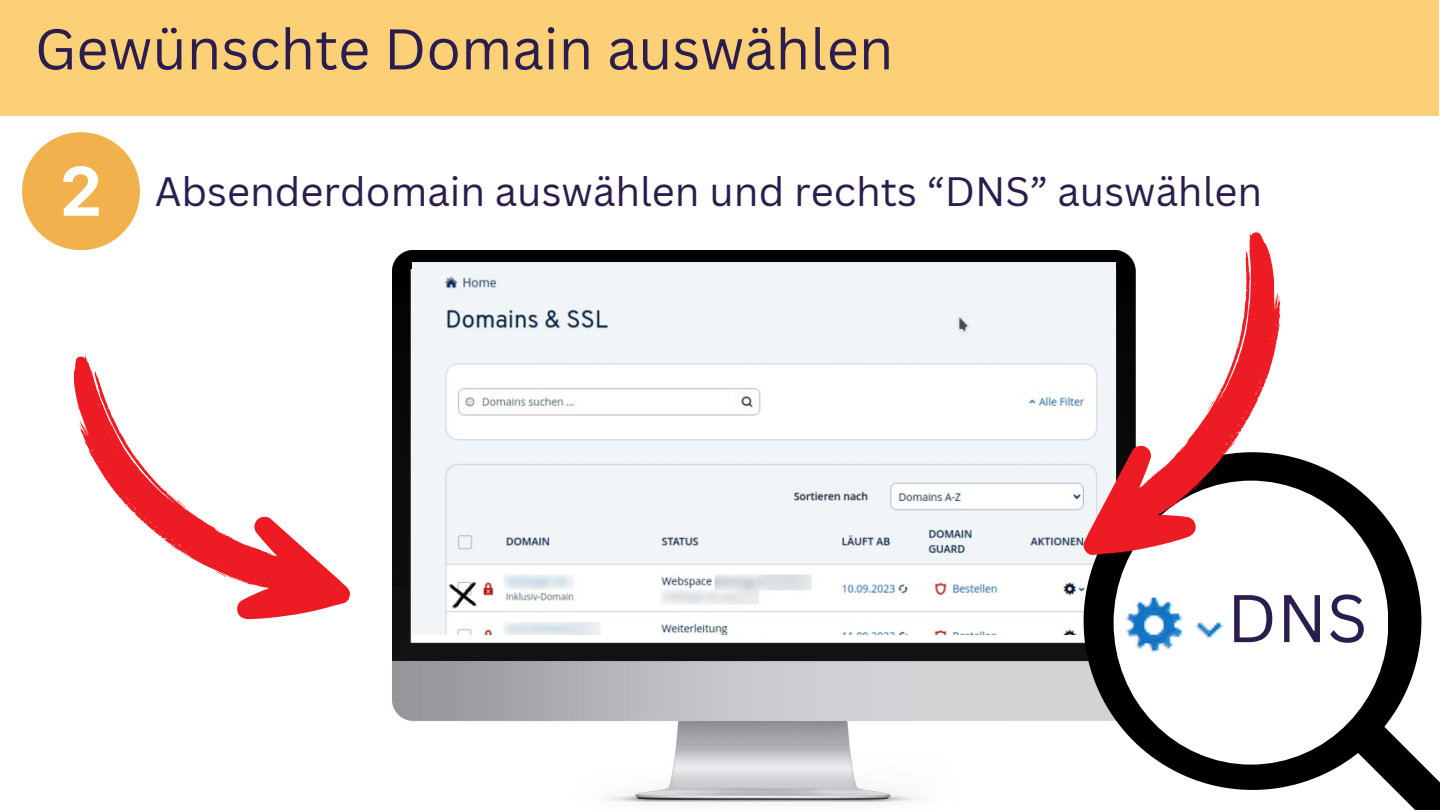
<style>
.page{position:relative;width:1440px;height:810px;background:#fff}
.page>*{position:absolute;margin:0;border:0;box-sizing:border-box;transform-origin:0 0}
.t1{font:65.8px "Canva Sans";color:#2b1d4d}
.t2{font:56px "Canva Sans";color:#2b1d4d}
.t3{font:40px "Canva Sans";color:#2b1d4d}
</style>
<div class="page">
<img style="left:393px;top:250px;width:691px;height:553px">
<svg style="left:73px;top:356px;width:277px;height:264px"></svg>
<svg style="left:217px;top:530px;width:10px;height:6px"></svg>
<svg style="left:168px;top:494px;width:30px;height:22px"></svg>
<svg style="left:234px;top:538px;width:8px;height:5px"></svg>
<svg style="left:130px;top:448px;width:9px;height:12px"></svg>
<svg style="left:168px;top:543px;width:20px;height:12px"></svg>
<svg style="left:254px;top:585px;width:7px;height:3px"></svg>
<img style="left:412px;top:262px;width:672px;height:372px">
<img style="left:448px;top:581px;width:28px;height:27px">
<svg style="left:22px;top:132px;width:118px;height:118px"></svg>
<svg style="left:1084px;top:505px;width:337px;height:285px;fill:#000"></svg>
<svg style="left:1340px;top:709px;width:100px;height:101px"></svg>
<div style="left:1114px;top:481px;width:274px;height:284px;background:#fff;border-radius:50%"></div>
<svg style="left:989px;top:232px;width:386px;height:354px"></svg>
<svg style="left:1199px;top:392px;width:22px;height:31px"></svg>
<svg style="left:1245px;top:297px;width:5px;height:3px"></svg>
<svg style="left:1168px;top:443px;width:19px;height:21px"></svg>
<svg style="left:1236px;top:336px;width:4px;height:13px"></svg>
<svg style="left:1143px;top:481px;width:4px;height:4px"></svg>
<svg style="left:1220px;top:438px;width:20px;height:18px"></svg>
<svg style="left:1165px;top:507px;width:6px;height:5px"></svg>
<img style="left:1103px;top:545px;width:161px;height:165px">
<div style="left:0;top:0;width:1439px;height:116px;background:#fbd076"></div>
<p class="t2" style="left:35px;top:10px;width:860px">Gewünschte Domain auswählen</p>
<p class="t3" style="left:155px;top:163px;width:1109px">Absenderdomain auswählen und rechts “DNS” auswählen</p>
<p class="t1" style="left:1227px;top:572px;width:142px">DNS</p>
</div>
